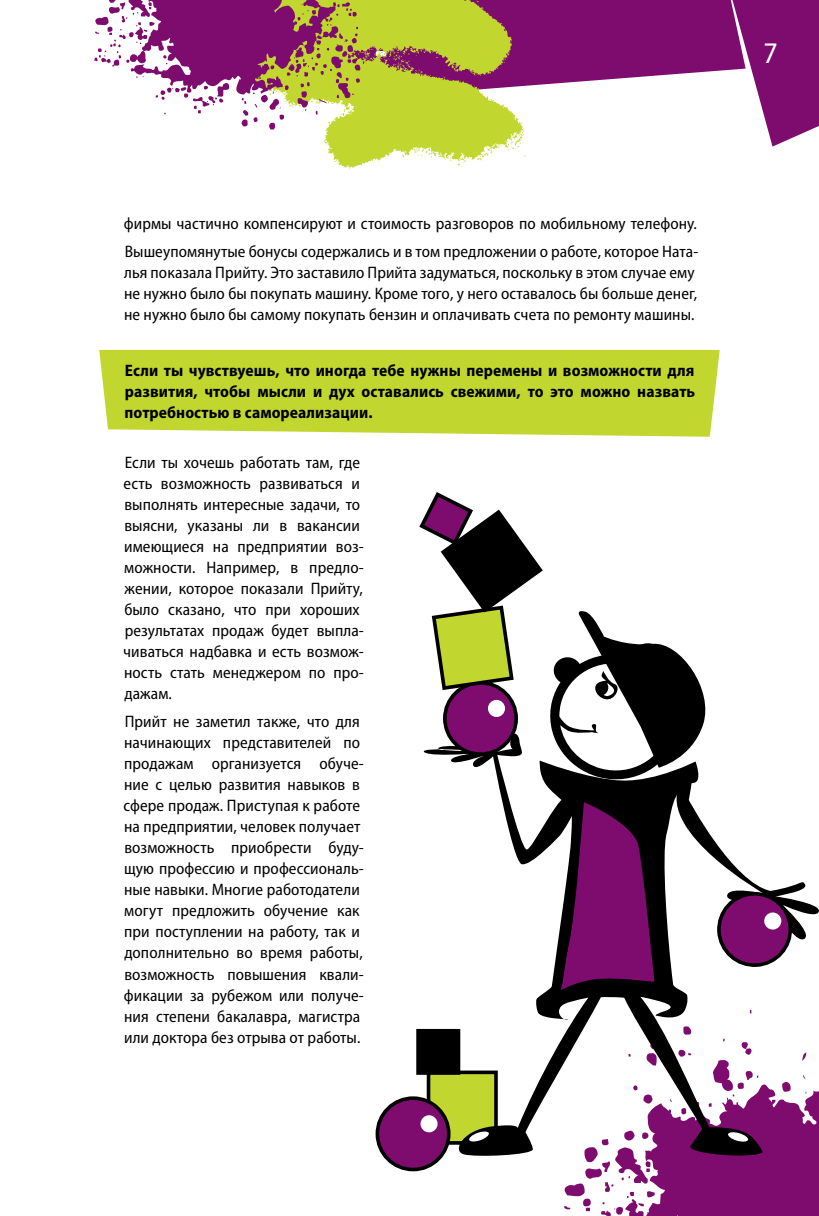
<style>
.page{position:relative;width:819px;height:1216px;background:#fff}
.page>*{position:absolute;margin:0;border:0;box-sizing:border-box;transform-origin:0 0}
.t1{font:semi-condensed 30.1px "Myriad Pro";color:#fff}
.t2{font:semi-condensed 16.62px/21px "Myriad Pro";letter-spacing:.005em;color:#000}
.t3{font:700 semi-condensed 16.62px/21px "Myriad Pro";letter-spacing:.005em;color:#000;text-align:justify}
</style>
<div class="page">
<svg style="left:564px;top:1052px;width:255px;height:163px;fill:#7e0c6e"></svg>
<svg style="left:526px;top:0;width:293px;height:147px;fill:#7e0c6e"></svg>
<svg style="left:324px;top:0;width:202px;height:169px;background:#bfbd58"></svg>
<svg style="left:94px;top:0;width:288px;height:130px"></svg>
<div style="left:99px;top:350px;width:620px;height:87px;background:#c1d72f"></div>
<div style="left:426px;top:1070px;width:71px;height:74px;background:#c1d72f;border:4px solid #000"></div>
<div style="left:416px;top:1028px;width:44px;height:46px;background:#000;border:4px solid #000"></div>
<svg style="left:452px;top:1010px;width:311px;height:149px"></svg>
<svg style="left:727px;top:1131px;width:21px;height:11px"></svg>
<svg style="left:468px;top:1130px;width:21px;height:11px"></svg>
<div style="left:377px;top:1098px;width:71px;height:71px;background:#7e0c6e;border-radius:50%"></div>
<div style="left:375px;top:1096px;width:75px;height:75px;border:4px solid #000;border-radius:50%"></div>
<div style="left:420px;top:1115px;width:17px;height:17px;background:#fff;border-radius:50%"></div>
<svg style="left:419px;top:492px;width:400px;height:518px"></svg>
<p class="t2" style="left:124px;top:209px;width:576px;line-height:28.5px">фирмы частично компенсируют и стоимость разговоров по мобильному телефону.<br>Вышеупомянутые бонусы содержались и в том предложении о работе, которое Ната-</p>
<p class="t2" style="left:124px;top:262px;width:574px">лья показала Прийту. Это заставило Прийта задуматься, поскольку в этом случае ему не нужно было бы покупать машину. Кроме того, у него оставалось бы больше денег, не нужно было бы самому покупать бензин и оплачивать счета по ремонту машины.</p>
<p class="t3" style="left:124px;top:360px;width:572px">Если ты чувствуешь, что иногда тебе нужны перемены и возможности для развития, чтобы мысли и дух оставались свежими, то это можно назвать потребностью в самореализации.</p>
<p class="t2" style="left:123px;top:452px;width:242px">Если ты хочешь работать там, где есть возможность развиваться и выполнять интересные задачи, то выясни, указаны ли в вакансии имеющиеся на предприятии воз&shy;можности. Например, в предло&shy;жении, которое показали Прийту, было сказано, что при хороших результатах продаж будет выпла&shy;чиваться надбавка и есть возмож&shy;ность стать менеджером по про&shy;дажам.</p>
<p class="t2" style="left:124px;top:711px;width:242px">Прийт не заметил также, что для начинающих представителей по продажам организуется обуче&shy;ние с целью развития навыков в сфере продаж. Приступая к работе на предприятии, человек получает возможность приобрести буду&shy;щую профессию и профессиональ&shy;ные навыки. Многие работодатели могут предложить обучение как при поступлении на работу, так и дополнительно во время работы, возможность повышения квали&shy;фикации за рубежом или получе&shy;ния степени бакалавра, магистра или доктора без отрыва от работы.</p>
<h1 class="t1" style="left:763px;top:36px;width:16px">7</h1>
</div>
